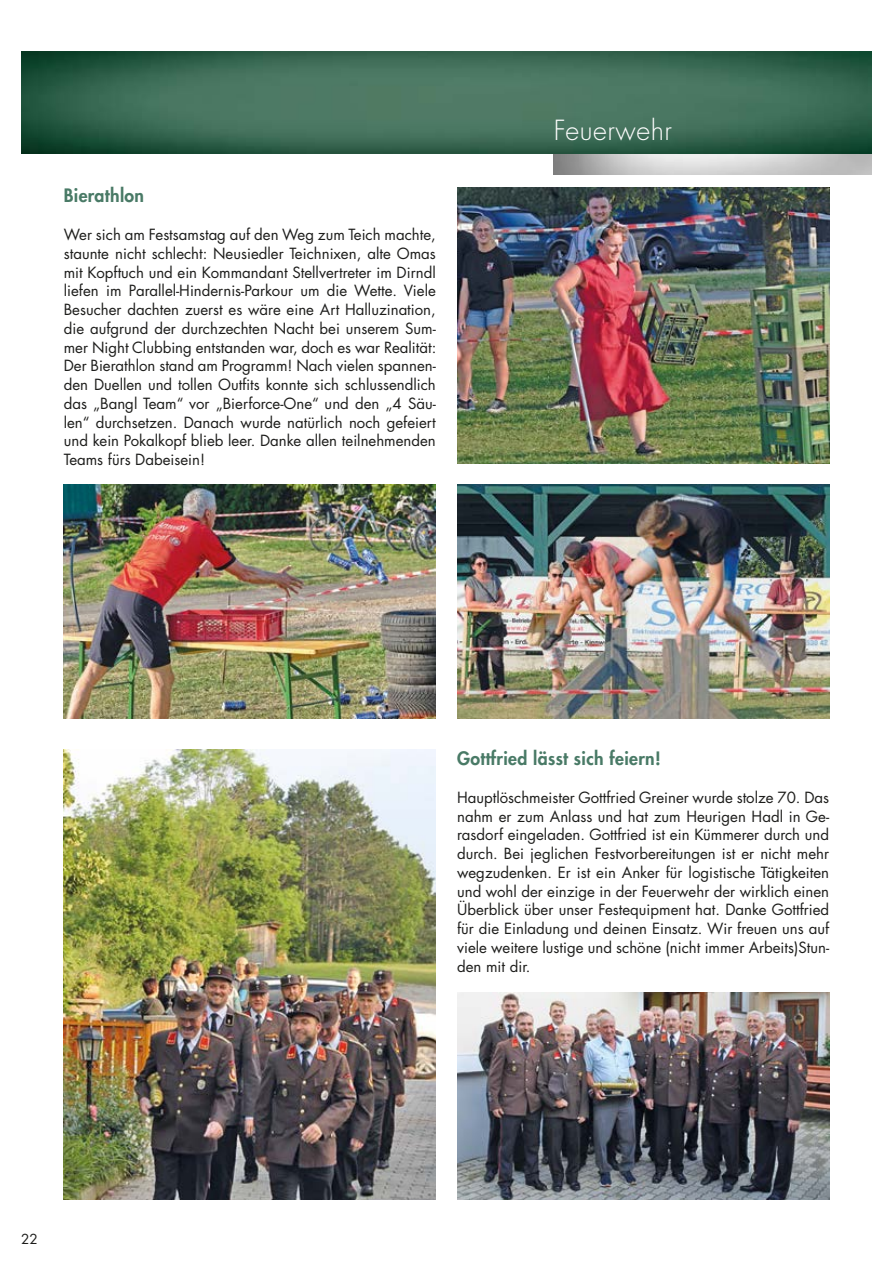
<style>
.page{position:relative;width:893px;height:1263px;background:#fff}
.page>*{position:absolute;margin:0;border:0;box-sizing:border-box;transform-origin:0 0}
.t1{font:300 27px "Futura LT Pro";letter-spacing:.02em;color:#fff}
.t2{font:800 18px "Futura LT Pro";letter-spacing:.02em;color:#497a66}
.t3{font:15px/18.8px "Futura LT Pro";color:#1d1d1b;text-align:justify}
.t4{font:13.5px "Futura LT Pro";color:#1d1d1b}
</style>
<div class="page">
<img style="left:553px;top:153px;width:319px;height:21px">
<img style="left:21px;top:51px;width:851px;height:102px">
<img style="left:457px;top:187px;width:372px;height:276px">
<img style="left:64px;top:485px;width:372px;height:234px">
<img style="left:457px;top:485px;width:372px;height:234px">
<img style="left:64px;top:750px;width:372px;height:449px">
<img style="left:457px;top:992px;width:372px;height:207px">
<p class="t2" style="left:64px;top:182px;width:82px">Bierathlon</p>
<p class="t3" style="left:64px;top:225px;width:374px">Wer sich am Festsamstag auf den Weg zum Teich machte, staunte nicht schlecht: Neusiedler Teichnixen, alte Omas mit Kopftuch und ein Kommandant Stellvertreter im Dirndl liefen im Parallel-Hindernis-Parkour um die Wette. Viele Besucher dachten zuerst es wäre eine Art Halluzination, die aufgrund der durchzechten Nacht bei unserem Sum&shy;mer Night Clubbing entstanden war, doch es war Realität:<br>Der Bierathlon stand am Programm! Nach vielen spannen&shy;den Duellen und tollen Outfits konnte sich schlussendlich das „Bangl Team“ vor „Bierforce-One“ und den „4 Säu&shy;len“ durchsetzen. Danach wurde natürlich noch gefeiert und kein Pokalkopf blieb leer. Danke allen teilnehmenden Teams fürs Dabeisein!</p>
<h1 class="t1" style="left:554px;top:112px;width:120px">Feuerwehr</h1>
<p class="t4" style="left:21px;top:1230px;width:18px">22</p>
<p class="t2" style="left:457px;top:744px;width:205px">Gottfried lässt sich feiern!</p>
<p class="t3" style="left:457px;top:788px;width:374px">Hauptlöschmeister Gottfried Greiner wurde stolze 70. Das nahm er zum Anlass und hat zum Heurigen Hadl in Ge&shy;rasdorf eingeladen. Gottfried ist ein Kümmerer durch und durch. Bei jeglichen Festvorbereitungen ist er nicht mehr wegzudenken. Er ist ein Anker für logistische Tätigkeiten und wohl der einzige in der Feuerwehr der wirklich einen Überblick über unser Festequipment hat. Danke Gottfried für die Einladung und deinen Einsatz. Wir freuen uns auf viele weitere lustige und schöne (nicht immer Arbeits)Stun&shy;den mit dir.</p>
</div>
